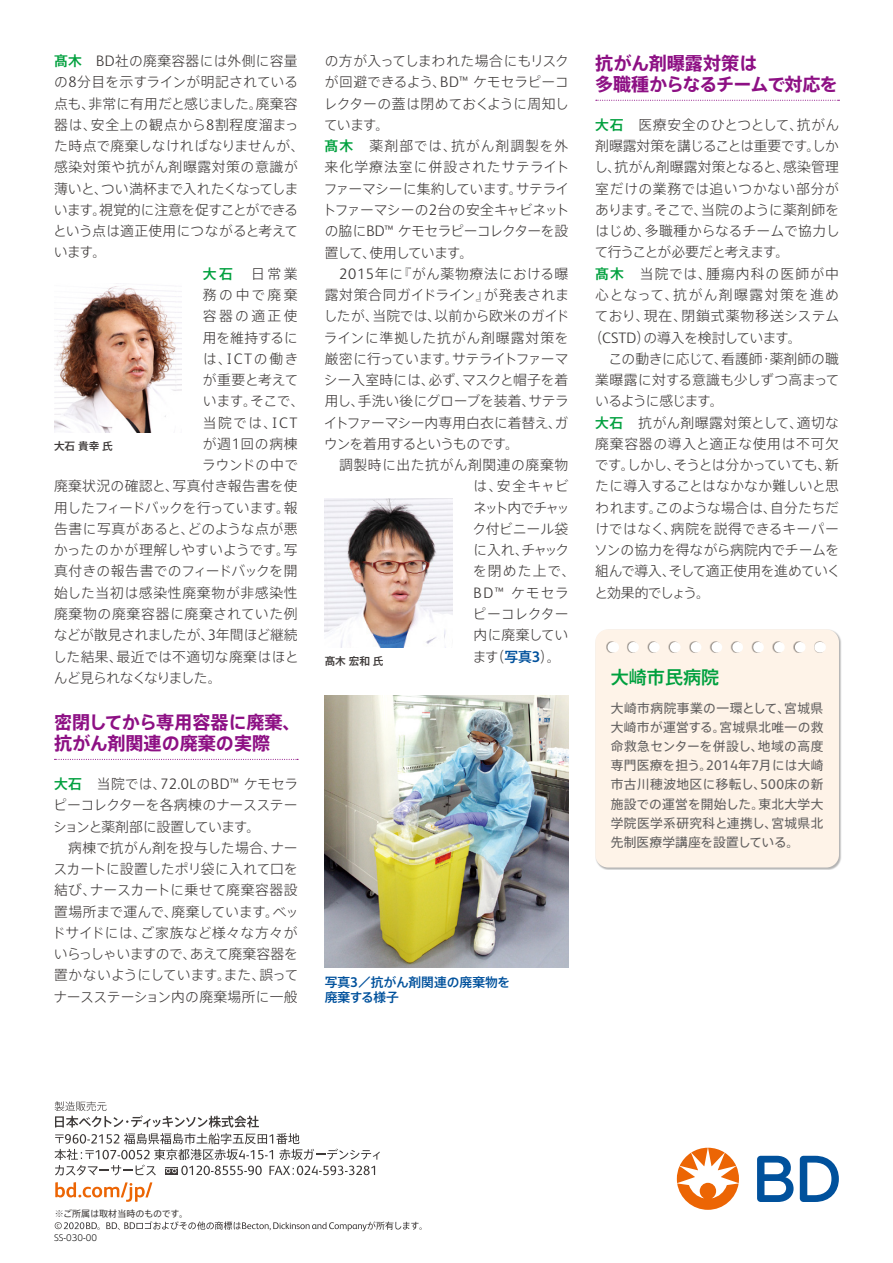
<style>
.page{position:relative;width:893px;height:1263px;background:#fff}
.page>*{position:absolute;margin:0;border:0;box-sizing:border-box;transform-origin:0 0}
.t1{font:700 18px/21.3px "Axis Pro N";letter-spacing:-.005em;color:#8d1084}
.t2{font:500 18px "Axis Pro N";color:#00a03e}
.t3{font:300 13.8px/21.3px "Axis Pro N";color:#3e3a39}
.t4{font:300 13.8px "Axis Pro N";letter-spacing:-.04em;color:#3e3a39}
.t5{font:300 13.8px "Axis Pro N";letter-spacing:.025em;color:#3e3a39}
.t6{font:300 13.8px "Axis Pro N";letter-spacing:-.03em;color:#3e3a39}
.t7{font:300 13.8px "Axis Pro N";letter-spacing:.02em;color:#3e3a39}
.t8{font:300 13.8px "Axis Pro N";letter-spacing:.04em;color:#3e3a39}
.t9{font:300 13.8px "Axis Pro N";letter-spacing:.05em;color:#3e3a39}
.t10{font:300 13.8px "Axis Pro N";letter-spacing:-.07em;color:#3e3a39}
.t11{font:300 13.8px "Axis Pro N";letter-spacing:-.02em;color:#3e3a39}
.t12{font:300 13.8px "Axis Pro N";letter-spacing:-.05em;color:#3e3a39}
.t13{font:300 13.8px "Axis Pro N";letter-spacing:-.055em;color:#3e3a39}
.t14{font:300 13.8px "Axis Pro N";letter-spacing:-.035em;color:#3e3a39}
.t15{font:300 13.8px "Axis Pro N";letter-spacing:.055em;color:#3e3a39}
.t16{font:300 13.8px "Axis Pro N";letter-spacing:.035em;color:#3e3a39}
.t17{font:300 13.8px "Axis Pro N";letter-spacing:.07em;color:#3e3a39}
.t18{font:300 13.8px "Axis Pro N";letter-spacing:.065em;color:#3e3a39}
.t19{font:300 13.8px "Axis Pro N";letter-spacing:.045em;color:#3e3a39}
.t20{font:300 13.8px "Axis Pro N";letter-spacing:.075em;color:#3e3a39}
.t21{font:300 13.8px "Axis Pro N";letter-spacing:.09em;color:#3e3a39}
.t22{font:300 13.8px "Axis Pro N";letter-spacing:-.06em;color:#3e3a39}
.t23{font:300 13.8px "Axis Pro N";letter-spacing:-.095em;color:#3e3a39}
.t24{font:300 13.8px "Axis Pro N";letter-spacing:-.09em;color:#3e3a39}
.t25{font:300 13.8px "Axis Pro N";letter-spacing:-.14em;color:#3e3a39}
.t26{font:12.75px/19.2px "Axis Pro N";letter-spacing:.01em;color:#615f5f;text-align:justify}
.t27{font:500 12.75px/14.9px "Axis Pro N";color:#00519c}
.t28{font:500 10.65px "Axis Pro N";letter-spacing:.135em;color:#3e3a39}
.t29{font:9px "Axis Pro N";color:#3e3a39}
.t30{font:300 8.55px "UD Shin Go Pro";color:#000}
.s1{font-weight:500;color:#00a03e}
.s2{font-family:"FS Albert Pro";font-size:15.15px}
.s3{font-weight:500;color:#00519c}
.s4{font-family:"FS Albert Pro";font-weight:700;font-size:15.15px;color:#00519c}
.s5{font-family:"FS Albert Pro";font-size:14.1px}
.s6{font-family:"FS Albert Pro";font-weight:700;font-size:14.1px}
</style>
<div class="page">
<svg style="left:55px;top:1182px;width:97px;height:20px"></svg>
<svg style="left:55px;top:1101px;width:325px;height:74px"></svg>
<svg style="left:106px;top:1221px;width:316px;height:10px"></svg>
<svg style="left:55px;top:1222px;width:45px;height:8px"></svg>
<svg style="left:757px;top:1156px;width:82px;height:46px"></svg>
<svg style="left:677px;top:1148px;width:62px;height:62px"></svg>
<svg style="left:55px;top:759px;width:243px;height:1px"></svg>
<svg style="left:596px;top:100px;width:243px;height:1px"></svg>
<div style="left:595px;top:629px;width:247px;height:241px;background:#000;opacity:.3"></div>
<div style="left:595px;top:629px;width:244px;height:238px;background:#fef3e8;border-radius:13px"></div>
<div style="left:606px;top:641px;width:219px;height:11px;background:#000;opacity:.4"></div>
<svg style="left:633px;top:642px;width:176px;height:10px"></svg>
<img style="left:54px;top:286px;width:128px;height:146px">
<img style="left:325px;top:695px;width:243px;height:272px">
<img style="left:325px;top:498px;width:127px;height:149px">
<p class="t7" style="left:54px;top:54px;width:245px"><span class="s1">髙木</span> <span class="s2">BD</span>社の廃棄容器には外側に容量</p>
<p class="t3" style="left:54px;top:72px;width:246px">の<span class="s2">8</span>分目を示すラインが明記されている</p>
<p class="t3" style="left:54px;top:93px;width:245px">点も、非常に有用だと感じました。廃棄容</p>
<p class="t15" style="left:54px;top:118px;width:246px">器は、安全上の観点から<span class="s2">8</span>割程度溜まっ</p>
<p class="t3" style="left:54px;top:135px;width:252px">た時点で廃棄しなければなりませんが、</p>
<p class="t8" style="left:54px;top:160px;width:245px">感染対策や抗がん剤曝露対策の意識が</p>
<p class="t4" style="left:54px;top:182px;width:246px">薄いと、つい満杯まで入れたくなってしま</p>
<p class="t6" style="left:54px;top:203px;width:246px">います。視覚的に注意を促すことができる</p>
<p class="t3" style="left:53px;top:220px;width:247px">という点は適正使用につながると考えて</p>
<p class="t3" style="left:54px;top:242px;width:54px">います。</p>
<p class="t3" style="left:203px;top:263px;width:96px"><span class="s1">大石</span>　日常業</p>
<p class="t3" style="left:203px;top:284px;width:96px">務の中で廃棄</p>
<p class="t3" style="left:203px;top:305px;width:96px">容器の適正使</p>
<p class="t3" style="left:203px;top:327px;width:96px">用を維持するに</p>
<p class="t3" style="left:203px;top:348px;width:97px">は、<span class="s2">ICT</span>の働き</p>
<p class="t3" style="left:203px;top:369px;width:97px">が重要と考えて</p>
<p class="t3" style="left:203px;top:390px;width:103px">います。そこで、</p>
<p class="t3" style="left:203px;top:412px;width:96px">当院では、<span class="s2">ICT</span></p>
<p class="t3" style="left:203px;top:433px;width:97px">が週<span class="s2">1</span>回の病棟</p>
<p class="t3" style="left:202px;top:454px;width:98px">ラウンドの中で</p>
<p class="t5" style="left:54px;top:479px;width:245px">廃棄状況の確認と、写真付き報告書を使</p>
<p class="t13" style="left:54px;top:500px;width:245px">用したフィードバックを行っています。報</p>
<p class="t5" style="left:54px;top:522px;width:245px">告書に写真があると、どのような点が悪</p>
<p class="t3" style="left:54px;top:539px;width:245px">かったのかが理解しやすいようです。写</p>
<p class="t3" style="left:54px;top:560px;width:245px">真付きの報告書でのフィードバックを開</p>
<p class="t9" style="left:54px;top:585px;width:245px">始した当初は感染性廃棄物が非感染性</p>
<p class="t9" style="left:54px;top:607px;width:245px">廃棄物の廃棄容器に廃棄されていた例</p>
<p class="t6" style="left:54px;top:628px;width:245px">などが散見されましたが、<span class="s2">3</span>年間ほど継続</p>
<p class="t7" style="left:53px;top:649px;width:247px">した結果、最近では不適切な廃棄はほと</p>
<p class="t10" style="left:54px;top:671px;width:169px">んど見られなくなりました。</p>
<h1 class="t1" style="left:54px;top:711px;width:248px">密閉してから専用容器に廃棄、抗がん剤関連の廃棄の実際</h1>
<p class="t3" style="left:52px;top:773px;width:249px"><span class="s1">大石</span>　当院では、<span class="s2">72.0L</span>の<span class="s2">BD™</span> ケモセラピーコレクターを各病棟のナースステーションと薬剤部に設置しています。<br>　病棟で抗がん剤を投与した場合、ナースカートに設置したポリ袋に入れて口を結び、ナースカートに乗せて廃棄容器設置場所まで運んで、廃棄しています。ベッドサイドには、ご家族など様々な方々がいらっしゃいますので、あえて廃棄容器を置かないようにしています。また、誤ってナースステーション内の廃棄場所に一般</p>
<p class="t28" style="left:54px;top:441px;width:60px">大石貴幸氏</p>
<p class="t3" style="left:323px;top:50px;width:248px">の方が入ってしまわれた場合にもリスクが回避できるよう、<span class="s2">BD™</span> ケモセラピーコレクターの蓋は閉めておくように周知しています。<br><span class="s1">髙木</span>　薬剤部では、抗がん剤調製を外来化学療法室に併設されたサテライトファーマシーに集約しています。サテライトファーマシーの<span class="s2">2</span>台の安全キャビネットの脇に<span class="s2">BD™</span> ケモセラピーコレクターを設置して、使用しています。</p>
<p class="t8" style="left:339px;top:267px;width:231px"><span class="s2">2015</span>年に『がん薬物療法における曝</p>
<p class="t5" style="left:325px;top:288px;width:246px">露対策合同ガイドライン』が発表されま</p>
<p class="t3" style="left:324px;top:305px;width:247px">したが、当院では、以前から欧米のガイド</p>
<p class="t18" style="left:324px;top:330px;width:246px">ラインに準拠した抗がん剤曝露対策を</p>
<p class="t4" style="left:325px;top:352px;width:245px">厳密に行っています。サテライトファーマ</p>
<p class="t3" style="left:324px;top:369px;width:246px">シー入室時には、必ず、マスクと帽子を着</p>
<p class="t3" style="left:325px;top:390px;width:246px">用し、手洗い後にグローブを装着、サテラ</p>
<p class="t3" style="left:324px;top:412px;width:246px">イトファーマシー内専用白衣に着替え、ガ</p>
<p class="t22" style="left:324px;top:437px;width:197px">ウンを着用するというものです。</p>
<p class="t8" style="left:325px;top:458px;width:245px">　調製時に出た抗がん剤関連の廃棄物</p>
<p class="t3" style="left:473px;top:475px;width:97px">は、安全キャビ</p>
<p class="t25" style="left:473px;top:500px;width:98px">ネット内でチャッ</p>
<p class="t3" style="left:473px;top:518px;width:97px">ク付ビニール袋</p>
<p class="t3" style="left:473px;top:539px;width:98px">に入れ、チャック</p>
<p class="t3" style="left:473px;top:560px;width:104px">を閉めた上で、</p>
<p class="t3" style="left:473px;top:582px;width:97px"><span class="s2">BD™</span> ケモセラ</p>
<p class="t3" style="left:473px;top:603px;width:97px">ピーコレクター</p>
<p class="t11" style="left:473px;top:628px;width:96px">内に廃棄してい</p>
<p class="t3" style="left:473px;top:646px;width:89px">ます（<span class="s3">写真</span><span class="s4">3</span>）。</p>
<p class="t28" style="left:325px;top:656px;width:60px">髙木宏和氏</p>
<h1 class="t1" style="left:595px;top:52px;width:244px">抗がん剤曝露対策は<br>多職種からなるチームで対応を</h1>
<p class="t16" style="left:595px;top:118px;width:245px"><span class="s1">大石</span>　医療安全のひとつとして、抗がん</p>
<p class="t4" style="left:595px;top:139px;width:245px">剤曝露対策を講じることは重要です。しか</p>
<p class="t3" style="left:594px;top:157px;width:246px">し、抗がん剤曝露対策となると、感染管理</p>
<p class="t19" style="left:595px;top:182px;width:245px">室だけの業務では追いつかない部分が</p>
<p class="t4" style="left:595px;top:203px;width:245px">あります。そこで、当院のように薬剤師を</p>
<p class="t3" style="left:595px;top:220px;width:246px">はじめ、多職種からなるチームで協力し</p>
<p class="t10" style="left:595px;top:245px;width:196px">て行うことが必要だと考えます。</p>
<p class="t20" style="left:595px;top:267px;width:245px"><span class="s1">髙木</span>　当院では、腫瘍内科の医師が中</p>
<p class="t21" style="left:595px;top:288px;width:245px">心となって、抗がん剤曝露対策を進め</p>
<p class="t17" style="left:595px;top:309px;width:246px">ており、現在、閉鎖式薬物移送システム</p>
<p class="t6" style="left:588px;top:330px;width:215px">（<span class="s2">CSTD</span>）の導入を検討しています。</p>
<p class="t3" style="left:595px;top:348px;width:245px">　この動きに応じて、看護師・薬剤師の職</p>
<p class="t3" style="left:595px;top:369px;width:246px">業曝露に対する意識も少しずつ高まって</p>
<p class="t23" style="left:595px;top:394px;width:130px">いるように感じます。</p>
<p class="t5" style="left:595px;top:415px;width:245px"><span class="s1">大石</span>　抗がん剤曝露対策として、適切な</p>
<p class="t9" style="left:595px;top:437px;width:245px">廃棄容器の導入と適正な使用は不可欠</p>
<p class="t12" style="left:595px;top:458px;width:246px">です。しかし、そうとは分かっていても、新</p>
<p class="t11" style="left:595px;top:479px;width:245px">たに導入することはなかなか難しいと思</p>
<p class="t3" style="left:595px;top:497px;width:245px">われます。このような場合は、自分たちだ</p>
<p class="t7" style="left:595px;top:522px;width:246px">けではなく、病院を説得できるキーパー</p>
<p class="t3" style="left:594px;top:539px;width:247px">ソンの協力を得ながら病院内でチームを</p>
<p class="t14" style="left:595px;top:564px;width:247px">組んで導入、そして適正使用を進めていく</p>
<p class="t24" style="left:594px;top:585px;width:117px">と効果的でしょう。</p>
<h1 class="t2" style="left:611px;top:668px;width:110px">大崎市民病院</h1>
<p class="t26" style="left:611px;top:698px;width:214px">大崎市病院事業の一環として、宮城県大崎市が運営する。宮城県北唯一の救命救急センターを併設し、地域の高度専門医療を担う。<span class="s5">2014</span>年<span class="s5">7</span>月には大崎市古川穂波地区に移転し、<span class="s5">500</span>床の新施設での運営を開始した。東北大学大学院医学系研究科と連携し、宮城県北先制医療学講座を設置している。</p>
<p class="t27" style="left:325px;top:975px;width:187px">写真<span class="s6">3</span>／抗がん剤関連の廃棄物を廃棄する様子</p>
<p class="t29" style="left:55px;top:1209px;width:135px">※ご所属は取材当時のものです。</p>
<p class="t30" style="left:54px;top:1230px;width:45px">SS-030-00</p>
</div>
